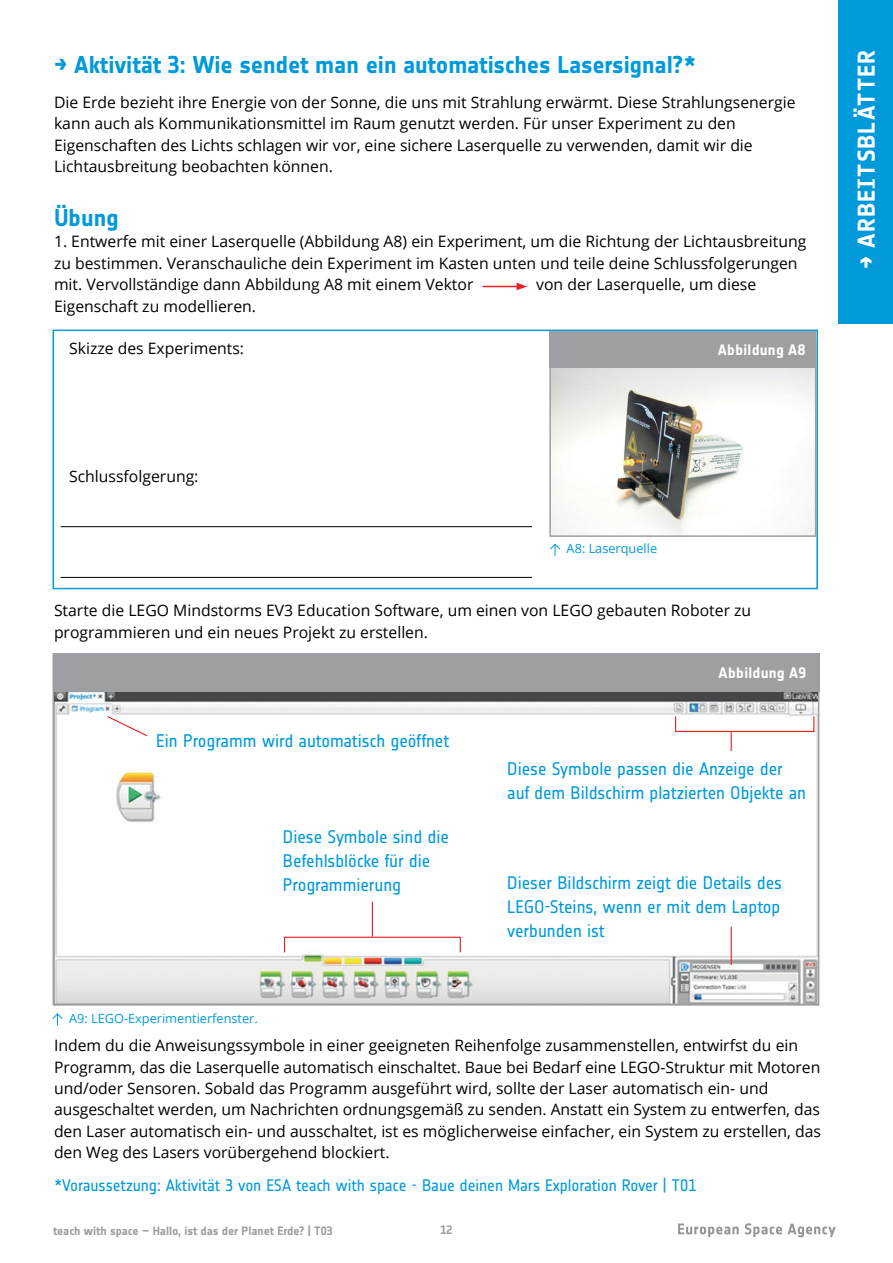
<style>
.page{position:relative;width:893px;height:1263px;background:#fff}
.page>*{position:absolute;margin:0;border:0;box-sizing:border-box;transform-origin:0 0}
.t1{font:700 24px "Notes Esa";letter-spacing:-.005em;color:#009ada}
.t2{font:700 24px "Notes Esa";letter-spacing:.045em;color:#fff}
.t3{font:18px/24px "Notes Esa";letter-spacing:-.005em;color:#009ada}
.t4{font:16.5px "Notes Esa";letter-spacing:-.005em;color:#009ada}
.t5{font:15.75px/21.5px "Open Sans";color:#000}
.t6{font:700 15px "Notes Esa";letter-spacing:.02em;color:#fff}
.t7{font:12.75px "Open Sans";color:#009ada}
.t8{font:700 12px "Notes Esa";letter-spacing:-.005em;color:#9d9fa2}
</style>
<div class="page">
<div style="left:839px;top:0;width:54px;height:323px;background:#009ada"></div>
<svg style="left:678px;top:1223px;width:158px;height:14px"></svg>
<hr style="left:482px;top:286px;width:37px;height:1px;background:#ed2124">
<svg style="left:517px;top:283px;width:10px;height:7px"></svg>
<div style="left:53px;top:330px;width:765px;height:259px;border:2px solid #009ada"></div>
<img style="left:552px;top:367px;width:261px;height:167px">
<div style="left:549px;top:339px;width:267px;height:198px;border:2px solid #9d9fa2"></div>
<svg style="left:550px;top:543px;width:10px;height:13px"></svg>
<div style="left:549px;top:331px;width:267px;height:36px;background:#9d9fa2"></div>
<hr style="left:61px;top:526px;width:471px;height:1px;background:#000">
<hr style="left:61px;top:577px;width:471px;height:1px;background:#000">
<svg style="left:52px;top:1013px;width:11px;height:12px"></svg>
<img style="left:56px;top:853px;width:760px;height:149px">
<img style="left:56px;top:691px;width:760px;height:162px">
<div style="left:53px;top:653px;width:766px;height:38px;background:#9d9fa2"></div>
<div style="left:284px;top:937px;width:177px;height:16px;border:1px solid #ed1d24"></div>
<div style="left:675px;top:716px;width:139px;height:16px;border:1px solid #ed1d24"></div>
<hr style="left:372px;top:902px;width:1px;height:35px;background:#ed1d24">
<svg style="left:731px;top:732px;width:1px;height:19px"></svg>
<hr style="left:731px;top:927px;width:1px;height:38px;background:#ed1d24">
<svg style="left:106px;top:715px;width:42px;height:22px"></svg>
<h1 class="t1" style="left:54px;top:51px;width:644px">→ Aktivität 3: Wie sendet man ein automatisches Lasersignal?*</h1>
<p class="t5" style="left:54px;top:91px;width:743px">Die Erde bezieht ihre Energie von der Sonne, die uns mit Strahlung erwärmt. Diese Strahlungsenergie kann auch als Kommunikationsmittel im Raum genutzt werden. Für unser Experiment zu den Eigenschaften des Lichts schlagen wir vor, eine sichere Laserquelle zu verwenden, damit wir die Lichtausbreitung beobachten können.</p>
<h1 class="t1" style="left:54px;top:204px;width:66px">Übung</h1>
<p class="t5" style="left:54px;top:231px;width:754px">1. Entwerfe mit einer Laserquelle (Abbildung A8) ein Experiment, um die Richtung der Lichtausbreitung zu bestimmen. Veranschauliche dein Experiment im Kasten unten und teile deine Schlussfolgerungen mit. Vervollständige dann Abbildung A8 mit einem Vektor</p>
<p class="t5" style="left:536px;top:273px;width:222px">von der Laserquelle, um diese</p>
<p class="t5" style="left:54px;top:295px;width:204px">Eigenschaft zu modellieren.</p>
<p class="t5" style="left:69px;top:337px;width:176px">Skizze des Experiments:</p>
<p class="t6" style="left:718px;top:341px;width:89px">Abbildung A8</p>
<h1 class="t2" style="left:852px;top:269px;width:221px;rotate:-90deg">→ ARBEITSBLÄTTER</h1>
<p class="t5" style="left:69px;top:465px;width:131px">Schlussfolgerung:</p>
<p class="t7" style="left:567px;top:540px;width:92px">A8: Laserquelle</p>
<p class="t5" style="left:54px;top:599px;width:699px">Starte die LEGO Mindstorms EV3 Education Software, um einen von LEGO gebauten Roboter zu programmieren und ein neues Projekt zu erstellen.</p>
<p class="t3" style="left:156px;top:728px;width:295px">Ein Programm wird automatisch geöffnet</p>
<p class="t3" style="left:283px;top:824px;width:167px">Diese Symbole sind die<br>Befehlsblöcke für die<br>Programmierung</p>
<p class="t7" style="left:69px;top:1009px;width:190px">A9: LEGO-Experimentierfenster.</p>
<p class="t6" style="left:719px;top:664px;width:89px">Abbildung A9</p>
<p class="t3" style="left:507px;top:757px;width:300px">Diese Symbole passen die Anzeige der auf dem Bildschirm platzierten Objekte an</p>
<p class="t3" style="left:507px;top:871px;width:276px;text-align:justify">Dieser Bildschirm zeigt die Details des LEGO-Steins, wenn er mit dem Laptop verbunden ist</p>
<p class="t5" style="left:54px;top:1034px;width:769px">Indem du die Anweisungssymbole in einer geeigneten Reihenfolge zusammenstellen, entwirfst du ein Programm, das die Laserquelle automatisch einschaltet. Baue bei Bedarf eine LEGO-Struktur mit Motoren und/oder Sensoren. Sobald das Programm ausgeführt wird, sollte der Laser automatisch ein- und ausgeschaltet werden, um Nachrichten ordnungsgemäß zu senden. Anstatt ein System zu entwerfen, das den Laser automatisch ein- und ausschaltet, ist es möglicherweise einfacher, ein System zu erstellen, das den Weg des Lasers vorübergehend blockiert.</p>
<p class="t4" style="left:54px;top:1175px;width:644px">*Voraussetzung: Aktivität 3 von ESA teach with space - Baue deinen Mars Exploration Rover | T01</p>
<p class="t8" style="left:53px;top:1224px;width:281px">teach with space – Hallo, ist das der Planet Erde? | T03</p>
<p class="t8" style="left:440px;top:1223px;width:13px">12</p>
</div>
